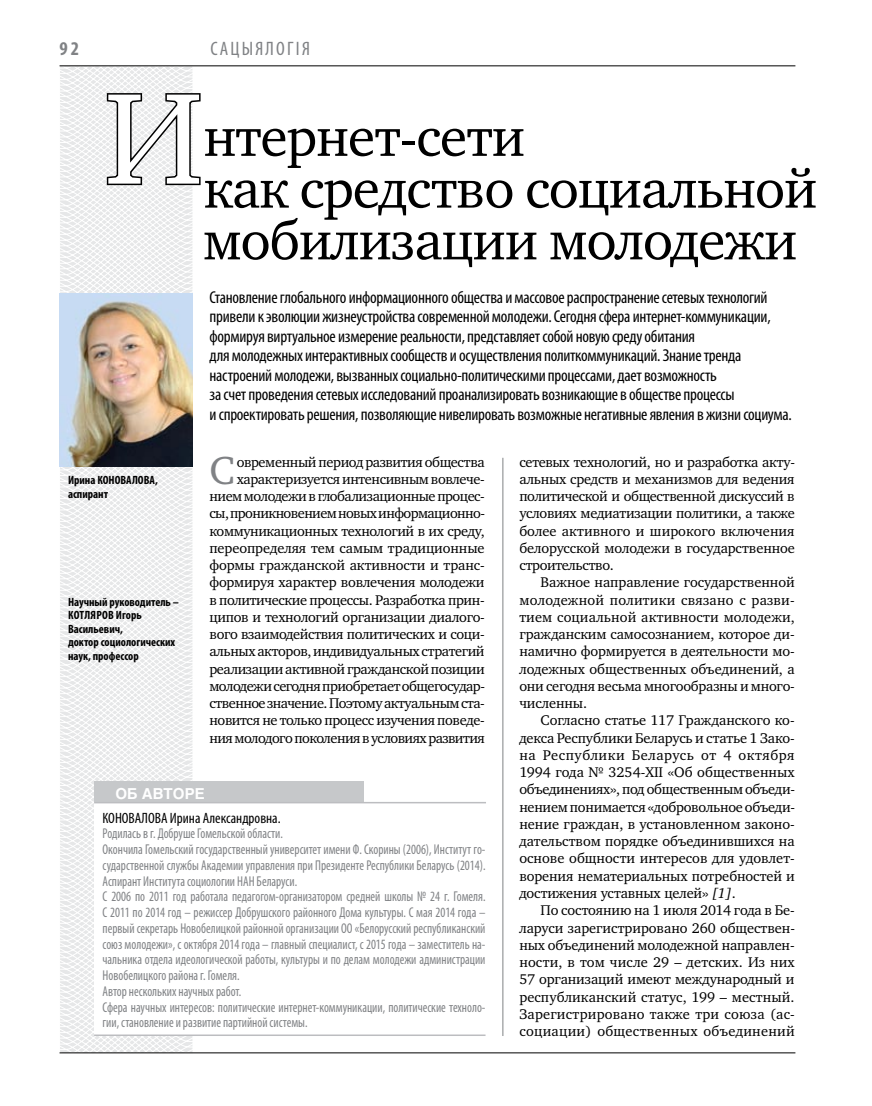
<style>
.page{position:relative;width:872px;height:1106px;background:#fff}
.page>*{position:absolute;margin:0;border:0;box-sizing:border-box;transform-origin:0 0}
.t1{font:132.6px "Charter C";color:#fff}
.t2{font:55.5px/51.8px "Charter C";letter-spacing:-.02em;color:#000}
.t3{font:40.05px "Charter C";color:#808285}
.t4{font:condensed 19.5px "Myriad Pro";letter-spacing:.115em;color:#808285}
.t5{font:700 condensed 19.5px "Myriad Pro";color:#808285}
.t6{font:condensed 17.25px/19.5px "Myriad Pro";letter-spacing:-.015em;color:#000}
.t7{font:condensed 15px "Myriad Pro";color:#000}
.t8{font:700 15px "Helios";color:#fff}
.t9{font:14.4px/17.2px "Charter C";letter-spacing:-.025em;color:#000;text-align:justify}
.t10{font:condensed 14.25px/15.8px "Myriad Pro";color:#808285;scale:.9 1}
.t11{font:700 condensed 12px/13.5px "Myriad Pro";color:#000}
.s1{font-style:italic}
</style>
<div class="page">
<svg style="left:59px;top:65px;width:192px;height:989px"></svg>
<hr style="left:60px;top:1052px;width:735px;height:1px;background:#000">
<hr style="left:60px;top:65px;width:735px;height:1px;background:#000">
<hr style="left:502px;top:458px;width:1px;height:578px;background:#808285">
<svg style="left:105px;top:92px;width:97px;height:95px"></svg>
<div style="left:94px;top:781px;width:270px;height:24px;background:#c6c8ca"></div>
<div style="left:94px;top:803px;width:391px;height:233px;background:#fff"></div>
<hr style="left:94px;top:1034px;width:391px;height:2px;background:#bcbdc0">
<hr style="left:94px;top:802px;width:392px;height:1px;background:#bcbdc0">
<img style="left:60px;top:294px;width:132px;height:172px">
<h3 class="t5" style="left:60px;top:37px;width:21px">92</h3>
<h3 class="t4" style="left:210px;top:37px;width:101px">Сацыялогія</h3>
<h1 class="t1" style="left:104px;top:65px;width:101px">И</h1>
<h2 class="t2" style="left:203px;top:112px;width:616px">нтернет-сети<br>как средство социальной мобилизации молодежи</h2>
<p class="t6" style="left:209px;top:287px;width:584px">Становление глобального информационного общества и массовое распространение сетевых технологий привели к эволюции жизнеустройства современной молодежи. Сегодня сфера интернет-коммуникации, формируя виртуальное измерение реальности, представляет собой новую среду обитания<br>для молодежных интерактивных сообществ и осуществления политкоммуникаций. Знание тренда настроений молодежи, вызванных социально-политическими процессами, дает возможность<br>за счет проведения сетевых исследований проанализировать возникающие в обществе процессы<br>и спроектировать решения, позволяющие нивелировать возможные негативные явления в жизни социума.</p>
<p class="t9" style="left:209px;top:453px;width:277px;text-align:right">овременный период развития общества характеризуется интенсивным вовлече&shy;нием молодежи в глобализационные процес&shy;сы, проникновением новых информационно&shy;коммуникационных технологий в их среду, переопределяя тем самым традиционные формы гражданской активности и транс&shy;формируя характер вовлечения молодежи в политические процессы. Разработка прин&shy;ципов и технологий организации диалого&shy;вого взаимодействия политических и соци&shy;альных акторов, индивидуальных стратегий реализации активной гражданской позиции молодежи сегодня приобретает общегосудар&shy;ственное значение. Поэтому актуальным ста&shy;новится не только процесс изучения поведе&shy;ния молодого поколения в условиях развития</p>
<p class="t9" style="left:519px;top:453px;width:277px">сетевых технологий, но и разработка акту&shy;альных средств и механизмов для ведения политической и общественной дискуссий в условиях медиатизации политики, а также более активного и широкого включения белорусской молодежи в государственное строительство.</p>
<h3 class="t3" style="left:209px;top:448px;width:27px">С</h3>
<p class="t11" style="left:68px;top:473px;width:91px">Ирина КОНОВАЛОВА, аспирант</p>
<p class="t9" style="left:519px;top:574px;width:277px;text-indent:21px">Важное направление государственной молодежной политики связано с разви&shy;тием социальной активности молодежи, гражданским самосознанием, которое ди&shy;намично формируется в деятельности мо&shy;лодежных общественных объединений, а они сегодня весьма многообразны и много&shy;численны.</p>
<p class="t9" style="left:519px;top:712px;width:277px;text-indent:21px">Согласно статье 117 Гражданского ко&shy;декса Республики Беларусь и статье 1 Зако&shy;на Республики Беларусь от 4 октября 1994 года № 3254-XII «Об общественных объединениях», под общественным объеди&shy;нением понимается «добровольное объеди&shy;нение граждан, в установленном законо&shy;дательством порядке объединившихся на основе общности интересов для удовлет&shy;ворения нематериальных потребностей и достижения уставных целей» <span class="s1">[1]</span>.</p>
<p class="t9" style="left:519px;top:902px;width:277px;text-indent:21px">По состоянию на 1 июля 2014 года в Бе&shy;ларуси зарегистрировано 260 обществен&shy;ных объединений молодежной направлен&shy;ности, в том числе 29 – детских. Из них 57 организаций имеют международный и республиканский статус, 199 – местный.<br>Зарегистрировано также три союза (ас&shy;социации) общественных объединений</p>
<p class="t11" style="left:68px;top:594px;width:112px">Научный руководитель –<br>Котляров Игорь<br>Васильевич,<br>доктор социологических наук, профессор</p>
<p class="t8" style="left:115px;top:785px;width:91px">об авторе</p>
<p class="t7" style="left:103px;top:808px;width:180px">КОНОВАЛОВА Ирина Александровна.</p>
<p class="t10" style="left:103px;top:825px;width:427px">Родилась в г. Добруше Гомельской области.<br>Окончила Гомельский государственный университет имени Ф. Скорины (2006), Институт го&shy;сударственной службы Академии управления при Президенте Республики Беларусь (2014).<br>Аспирант Института социологии НАН Беларуси.<br>С 2006 по 2011 год работала педагогом-организатором средней школы № 24 г. Гомеля.<br>С 2011 по 2014 год – режиссер Добрушского районного Дома культуры. С мая 2014 года – первый секретарь Новобелицкой районной организации ОО «Белорусский республиканский союз молодежи», с октября 2014 года – главный специалист, с 2015 года – заместитель на&shy;чальника отдела идеологической работы, культуры и по делам молодежи администрации Новобелицкого района г. Гомеля.<br>Автор нескольких научных работ.<br>Сфера научных интересов: политические интернет-коммуникации, политические техноло&shy;гии, становление и развитие партийной системы.</p>
</div>
